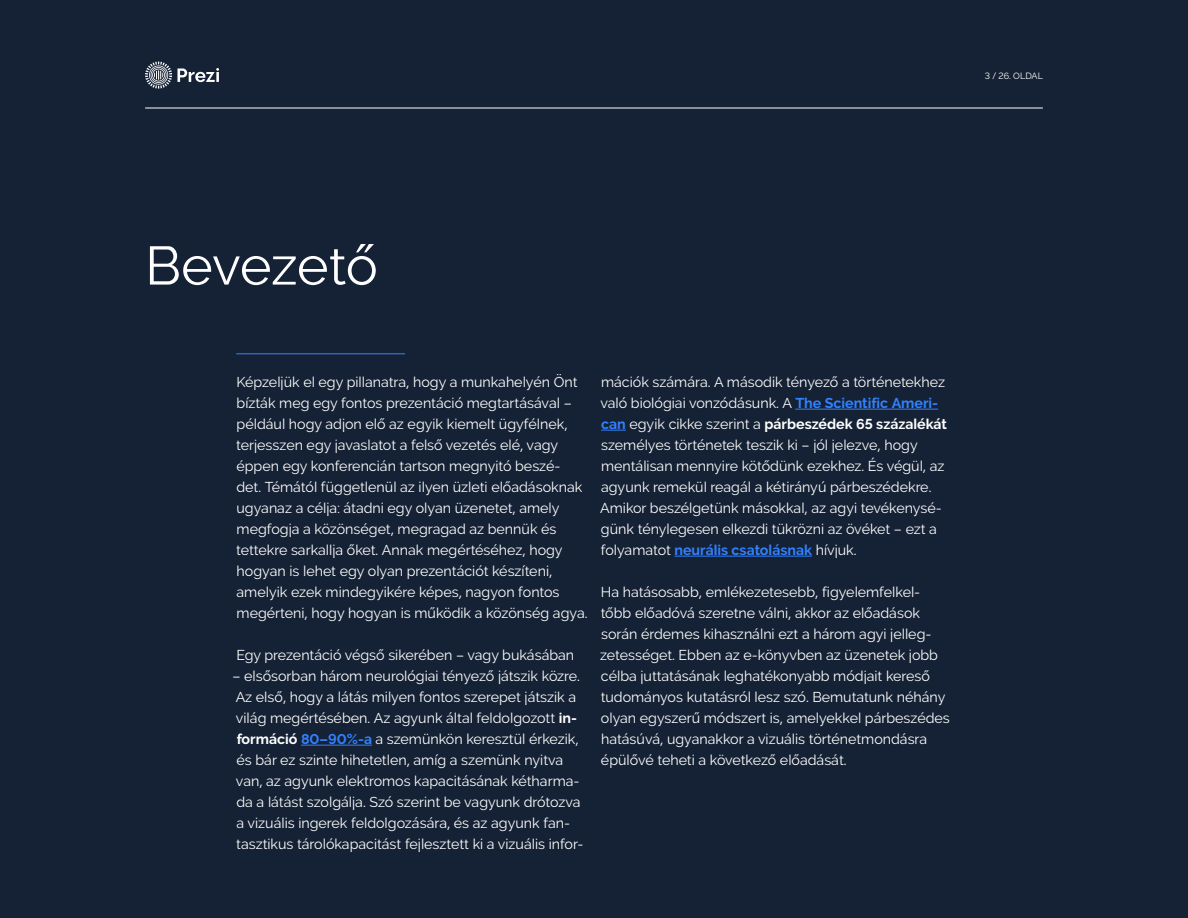
<style>
.page{position:relative;width:1188px;height:918px;background:#152235}
.page>*{position:absolute;margin:0;border:0;box-sizing:border-box;transform-origin:0 0}
.t1{font:54px "Raleway Prezi";letter-spacing:-.015em;color:#fff}
.t2{font:14.25px/21px "Raleway Prezi";color:#fff}
.t3{font:9px "Raleway Prezi";letter-spacing:.01em;color:#fff}
.s1{font-weight:700}
.s2{font-weight:700;color:#3181ff}
</style>
<div class="page">
<svg style="left:145px;top:62px;width:74px;height:27px"></svg>
<hr style="left:145px;top:108px;width:898px;height:1px;background:#fff">
<hr style="left:301px;top:745px;width:71px;height:1px;background:#3181ff">
<hr style="left:795px;top:409px;width:143px;height:1px;background:#3181ff">
<svg style="left:601px;top:430px;width:25px;height:1px"></svg>
<hr style="left:674px;top:556px;width:138px;height:1px;background:#3181ff">
<hr style="left:236px;top:353px;width:169px;height:1px;background:#3181ff">
<p class="t3" style="left:985px;top:70px;width:60px">3 / 26. OLDAL</p>
<h1 class="t1" style="left:145px;top:234px;width:234px">Bevezető</h1>
<p class="t2" style="left:236px;top:371px;width:353px">Képzeljük el egy pillanatra, hogy a munkahelyén Önt bízták meg egy fontos prezentáció megtartásával – például hogy adjon elő az egyik kiemelt ügyfélnek, terjesszen egy javaslatot a felső vezetés elé, vagy éppen egy konferencián tartson megnyitó beszé&shy;det. Témától függetlenül az ilyen üzleti előadásoknak ugyanaz a célja: átadni egy olyan üzenetet, amely megfogja a közönséget, megragad az bennük és tettekre sarkallja őket. Annak megértéséhez, hogy hogyan is lehet egy olyan prezentációt készíteni, amelyik ezek mindegyikére képes, nagyon fontos megérteni, hogy hogyan is működik a közönség agya.</p>
<p class="t2" style="left:236px;top:644px;width:339px">Egy prezentáció végső sikerében – vagy bukásában</p>
<p class="t2" style="left:232px;top:665px;width:353px">– elsősorban három neurológiai tényező játszik közre.<br>Az első, hogy a látás milyen fontos szerepet játszik a világ megértésében. Az agyunk által feldolgozott <span class="s1">in&shy;formáció</span> <span class="s2">80–90%-a</span> a szemünkön keresztül érkezik, és bár ez szinte hihetetlen, amíg a szemünk nyitva van, az agyunk elektromos kapacitásának kétharma&shy;da a látást szolgálja. Szó szerint be vagyunk drótozva a vizuális ingerek feldolgozására, és az agyunk fan&shy;tasztikus tárolókapacitást fejlesztett ki a vizuális infor-</p>
<p class="t2" style="left:600px;top:371px;width:348px">mációk számára. A második tényező a történetekhez való biológiai vonzódásunk. A <span class="s2">The Scientific Ameri&shy;can</span> egyik cikke szerint a <span class="s1">párbeszédek 65 százalékát </span>személyes történetek teszik ki – jól jelezve, hogy mentálisan mennyire kötődünk ezekhez. És végül, az agyunk remekül reagál a kétirányú párbeszédekre.<br>Amikor beszélgetünk másokkal, az agyi tevékenysé&shy;günk ténylegesen elkezdi tükrözni az övéket – ezt a folyamatot <span class="s2">neurális csatolásnak</span> hívjuk.</p>
<p class="t2" style="left:600px;top:581px;width:351px">Ha hatásosabb, emlékezetesebb, figyelemfelkel&shy;tőbb előadóvá szeretne válni, akkor az előadások során érdemes kihasználni ezt a három agyi jelleg&shy;zetességet. Ebben az e-könyvben az üzenetek jobb célba juttatásának leghatékonyabb módjait kereső tudományos kutatásról lesz szó. Bemutatunk néhány olyan egyszerű módszert is, amelyekkel párbeszédes hatásúvá, ugyanakkor a vizuális történetmondásra épülővé teheti a következő előadását.</p>
</div>
